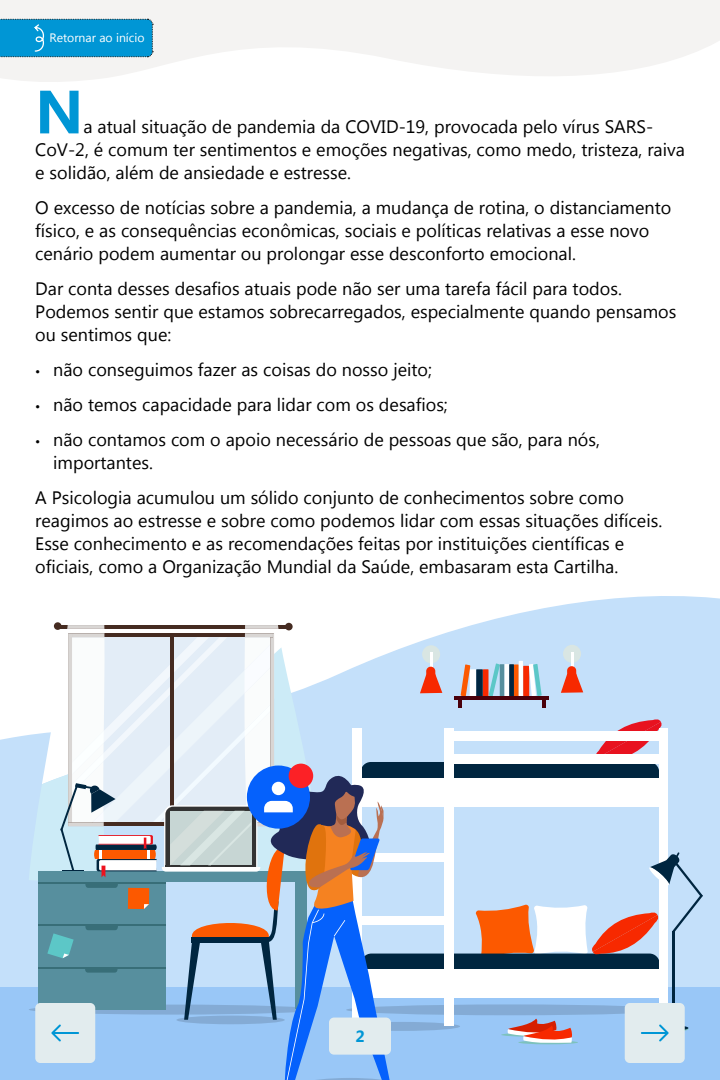
<style>
.page{position:relative;width:720px;height:1080px;background:#fff}
.page>*{position:absolute;margin:0;border:0;box-sizing:border-box;transform-origin:0 0}
.t1{font:700 61px "Myanmar Text";color:#0096d5}
.t2{font:18px/23px "Myanmar Text";color:#000}
.t3{font:700 16.2px "Myanmar Text";color:#0096d5}
.t4{font:12.2px "Myanmar Text";color:#fff}
.s1{font-size:13px}
</style>
<div class="page">
<svg style="left:0;top:0;width:720px;height:82px;fill:#f4f3f2"></svg>
<svg style="left:0;top:596px;width:720px;height:391px;fill:#c4e0fa"></svg>
<svg style="left:54px;top:622px;width:8px;height:8px"></svg>
<div style="left:0;top:987px;width:720px;height:93px;background:#99c7f7"></div>
<hr style="left:518px;top:1041px;width:60px;height:3px;background:#7dc2bd;border-radius:50%">
<svg style="left:344px;top:1022px;width:116px;height:9px"></svg>
<div style="left:346px;top:1004px;width:328px;height:11px;background:#84abd5;border-radius:50%"></div>
<div style="left:361px;top:954px;width:299px;height:32px;background:#002640;border-radius:10px"></div>
<div style="left:353px;top:970px;width:307px;height:28px;background:#fff"></div>
<svg style="left:594px;top:718px;width:69px;height:37px;background:#d77e91"></svg>
<div style="left:361px;top:762px;width:298px;height:32px;background:#002640;border-radius:10px"></div>
<div style="left:444px;top:731px;width:224px;height:10px;background:#fff"></div>
<div style="left:352px;top:778px;width:307px;height:28px;background:#fff"></div>
<div style="left:659px;top:728px;width:9px;height:282px;background:#fff"></div>
<div style="left:444px;top:728px;width:9px;height:298px;background:#fff"></div>
<div style="left:352px;top:853px;width:101px;height:8px;background:#fff"></div>
<div style="left:352px;top:917px;width:101px;height:8px;background:#fff"></div>
<div style="left:470px;top:669px;width:6px;height:28px;background:#fff"></div>
<div style="left:476px;top:669px;width:7px;height:28px;background:#002640"></div>
<div style="left:483px;top:669px;width:6px;height:28px;background:#f72900"></div>
<svg style="left:489px;top:663px;width:11px;height:33px"></svg>
<svg style="left:459px;top:664px;width:11px;height:43px"></svg>
<div style="left:500px;top:664px;width:5px;height:32px;background:#578f9e"></div>
<hr style="left:505px;top:664px;width:4px;height:32px;background:#fff">
<div style="left:509px;top:664px;width:5px;height:32px;background:#002640"></div>
<div style="left:514px;top:664px;width:5px;height:33px;background:#fc5900"></div>
<hr style="left:519px;top:661px;width:4px;height:35px;background:#fff">
<div style="left:523px;top:666px;width:6px;height:30px;background:#f72900"></div>
<svg style="left:529px;top:664px;width:16px;height:43px"></svg>
<hr style="left:455px;top:696px;width:94px;height:3px;background:#4a000a">
<div style="left:447px;top:755px;width:221px;height:9px;background:#fff"></div>
<div style="left:563px;top:645px;width:18px;height:18px;background:#d9e6e3;border-radius:50%"></div>
<svg style="left:561px;top:652px;width:22px;height:41px"></svg>
<div style="left:567px;top:666px;width:9px;height:20px;background:#f72900;border-radius:5px"></div>
<hr style="left:673px;top:931px;width:2px;height:97px;background:#002640">
<svg style="left:476px;top:852px;width:227px;height:107px"></svg>
<svg style="left:507px;top:1019px;width:65px;height:25px"></svg>
<div style="left:625px;top:1003px;width:60px;height:60px;background:#e2ecee;border-radius:5px"></div>
<svg style="left:29px;top:625px;width:413px;height:455px"></svg>
<svg style="left:641px;top:1025px;width:28px;height:17px"></svg>
<svg style="left:0;top:19px;width:153px;height:38px;background:#0695d1"></svg>
<p class="t4" style="left:49px;top:30px;width:97px">Retornar ao início</p>
<h1 class="t1" style="left:35px;top:77px;width:50px">N</h1>
<p class="t2" style="left:35px;top:116px;width:651px;text-indent:48px">a atual situação de pandemia da COVID-19, provocada pelo vírus SARS-<br>CoV-2, é comum ter sentimentos e emoções negativas, como medo, tristeza, raiva e solidão, além de ansiedade e estresse.</p>
<p class="t2" style="left:35px;top:197px;width:638px">O excesso de notícias sobre a pandemia, a mudança de rotina, o distanciamento físico, e as consequências econômicas, sociais e políticas relativas a esse novo cenário podem aumentar ou prolongar esse desconforto emocional.</p>
<p class="t2" style="left:35px;top:278px;width:643px">Dar conta desses desafios atuais pode não ser uma tarefa fácil para todos.<br>Podemos sentir que estamos sobrecarregados, especialmente quando pensamos ou sentimos que:</p>
<p class="t2" style="left:35px;top:359px;width:398px"><span class="s1">•</span> não conseguimos fazer as coisas do nosso jeito;</p>
<p class="t2" style="left:35px;top:394px;width:414px"><span class="s1">•</span> não temos capacidade para lidar com os desafios;</p>
<p class="t2" style="left:53px;top:429px;width:548px;text-indent:-18px"><span class="s1">•</span> não contamos com o apoio necessário de pessoas que são, para nós, importantes.</p>
<p class="t2" style="left:35px;top:487px;width:629px">A Psicologia acumulou um sólido conjunto de conhecimentos sobre como reagimos ao estresse e sobre como podemos lidar com essas situações difíceis.<br>Esse conhecimento e as recomendações feitas por instituições científicas e oficiais, como a Organização Mundial da Saúde, embasaram esta Cartilha.</p>
<p class="t3" style="left:355px;top:1027px;width:11px">2</p>
</div>
